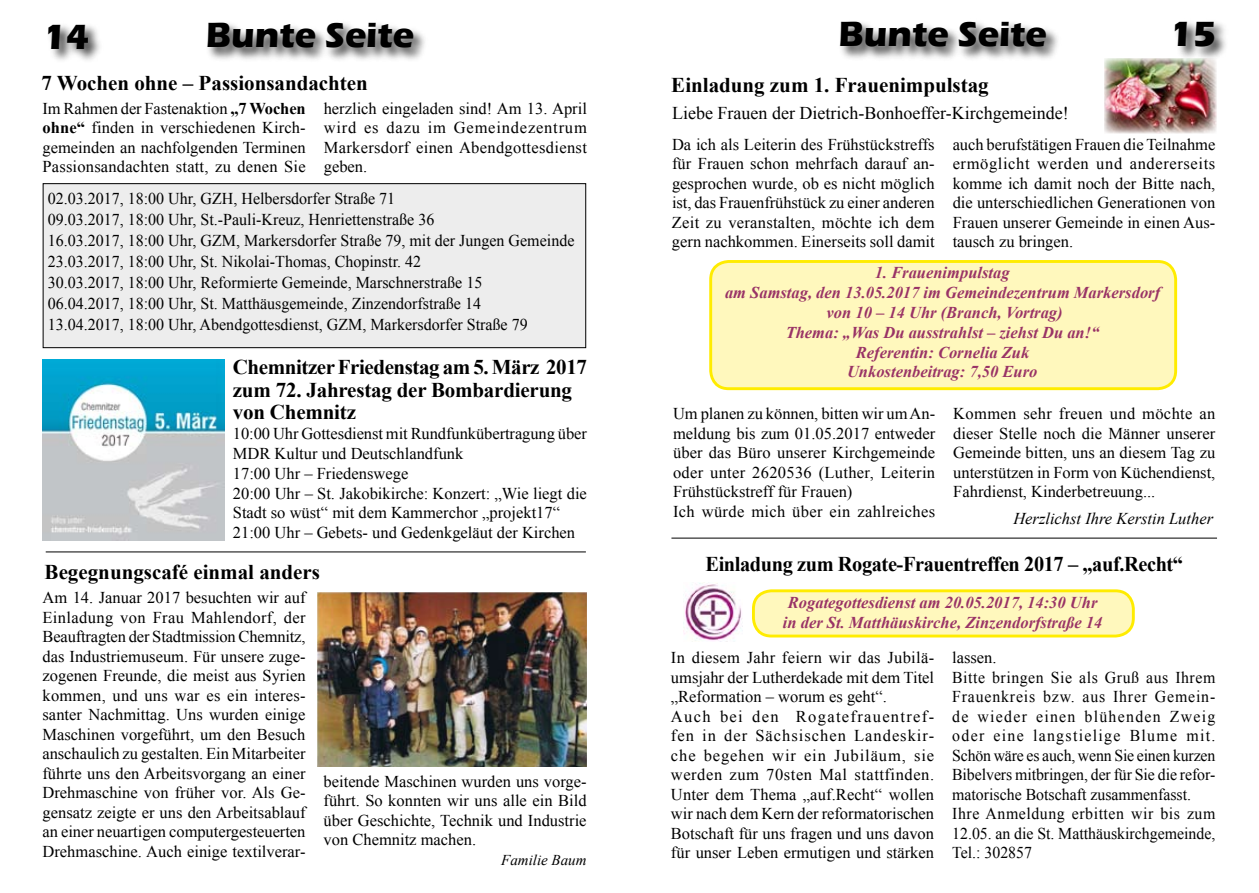
<style>
.page{position:relative;width:1259px;height:893px;background:#fff}
.page>*{position:absolute;margin:0;border:0;box-sizing:border-box;transform-origin:0 0}
.t1{font:700 36px "Eras ITC";color:#000}
.t2{font:700 21px/22.5px "Times New Roman";letter-spacing:-.01em;color:#000}
.t3{font:18px "Times New Roman";color:#000}
.t4{font:16.5px/19.5px "Times New Roman";color:#000;text-align:justify}
.t5{font:italic 700 16.5px/19.8px "Times New Roman";color:#936;text-align:center}
.t6{font:italic 16.5px "Times New Roman";color:#000}
.t7{font:italic 15px "Times New Roman";color:#000}
.s1{font-weight:700}
</style>
<div class="page">
<div style="left:46px;top:21px;width:58px;height:44px;background:#000;opacity:.75"></div>
<div style="left:1172px;top:19px;width:57px;height:44px;background:#000;opacity:.75"></div>
<div style="left:205px;top:19px;width:224px;height:45px;background:#000;opacity:.75"></div>
<div style="left:837px;top:18px;width:224px;height:45px;background:#000;opacity:.75"></div>
<div style="left:43px;top:184px;width:543px;height:164px;background:#ededed"></div>
<div style="left:43px;top:183px;width:543px;height:165px;border:1px solid #000"></div>
<img style="left:43px;top:359px;width:181px;height:182px">
<hr style="left:46px;top:552px;width:540px;height:1px;background:#000">
<img style="left:318px;top:593px;width:269px;height:174px">
<hr style="left:671px;top:538px;width:546px;height:1px;background:#000">
<div style="left:753px;top:591px;width:380px;height:45px;background:#fff8bd;border-radius:18px"></div>
<div style="left:752px;top:589px;width:382px;height:48px;border:3px solid #ffec00;border-radius:18px"></div>
<img style="left:684px;top:583px;width:58px;height:58px">
<div style="left:710px;top:261px;width:465px;height:128px;background:#fff8bd;border-radius:18px"></div>
<div style="left:709px;top:260px;width:468px;height:130px;border:3px solid #ffec00;border-radius:18px"></div>
<img style="left:1104px;top:59px;width:112px;height:74px">
<h1 class="t1" style="left:43px;top:16px;width:48px">14</h1>
<h1 class="t1" style="left:206px;top:15px;width:210px">Bunte Seite</h1>
<h1 class="t1" style="left:838px;top:14px;width:210px">Bunte Seite</h1>
<h1 class="t1" style="left:1169px;top:14px;width:48px">15</h1>
<p class="t2" style="left:41px;top:71px;width:328px">7 Wochen ohne – Passionsandachten</p>
<p class="t4" style="left:43px;top:98px;width:265px">Im Rahmen der Fastenaktion <span class="s1">„7 Wochen ohne“</span> finden in verschiedenen Kirch&shy;gemeinden an nachfolgenden Terminen Passionsandachten statt, zu denen Sie</p>
<p class="t4" style="left:324px;top:98px;width:265px">herzlich eingeladen sind! Am 13. April wird es dazu im Gemeindezentrum Markersdorf einen Abendgottesdienst geben.</p>
<p class="t4" style="left:48px;top:188px;width:528px;line-height:21px;text-align:left">02.03.2017, 18:00 Uhr, GZH, Helbersdorfer Straße 71<br>09.03.2017, 18:00 Uhr, St.-Pauli-Kreuz, Henriettenstraße 36<br>16.03.2017, 18:00 Uhr, GZM, Markersdorfer Straße 79, mit der Jungen Gemeinde 23.03.2017, 18:00 Uhr, St. Nikolai-Thomas, Chopinstr. 42<br>30.03.2017, 18:00 Uhr, Reformierte Gemeinde, Marschnerstraße 15<br>06.04.2017, 18:00 Uhr, St. Matthäusgemeinde, Zinzendorfstraße 14<br>13.04.2017, 18:00 Uhr, Abendgottesdienst, GZM, Markersdorfer Straße 79</p>
<p class="t2" style="left:233px;top:356px;width:355px">Chemnitzer Friedenstag am 5. März 2017 zum 72. Jahrestag der Bombardierung von Chemnitz</p>
<p class="t4" style="left:233px;top:423px;width:355px;text-align:left">10:00 Uhr Gottesdienst mit Rundfunkübertragung über MDR Kultur und Deutschlandfunk<br>17:00 Uhr – Friedenswege<br>20:00 Uhr – St. Jakobikirche: Konzert: „Wie liegt die Stadt so wüst“ mit dem Kammerchor „projekt17“ 21:00 Uhr – Gebets- und Gedenkgeläut der Kirchen</p>
<p class="t2" style="left:45px;top:560px;width:277px">Begegnungscafé einmal anders</p>
<p class="t4" style="left:42px;top:588px;width:265px">Am 14. Januar 2017 besuchten wir auf Einladung von Frau Mahlendorf, der Beauftragten der Stadtmission Chemnitz, das Industriemuseum. Für unsere zuge&shy;zogenen Freunde, die meist aus Syrien kommen, und uns war es ein interes&shy;santer Nachmittag. Uns wurden einige Maschinen vorgeführt, um den Besuch anschaulich zu gestalten. Ein Mitarbeiter führte uns den Arbeitsvorgang an einer Drehmaschine von früher vor. Als Ge&shy;gensatz zeigte er uns den Arbeitsablauf an einer neuartigen computergesteuerten Drehmaschine. Auch einige textilverar-</p>
<p class="t4" style="left:323px;top:771px;width:264px">beitende Maschinen wurden uns vorge&shy;führt. So konnten wir uns alle ein Bild über Geschichte, Technik und Industrie von Chemnitz machen.</p>
<p class="t7" style="left:501px;top:849px;width:87px">Familie Baum</p>
<p class="t2" style="left:671px;top:73px;width:319px">Einladung zum 1. Frauenimpulstag</p>
<p class="t3" style="left:672px;top:101px;width:398px">Liebe Frauen der Dietrich-Bonhoeffer-Kirchgemeinde!</p>
<p class="t4" style="left:672px;top:134px;width:264px">Da ich als Leiterin des Frühstückstreffs für Frauen schon mehrfach darauf an&shy;gesprochen wurde, ob es nicht möglich ist, das Frauenfrühstück zu einer anderen Zeit zu veranstalten, möchte ich dem gern nachkommen. Einerseits soll damit</p>
<p class="t4" style="left:952px;top:134px;width:264px">auch berufstätigen Frauen die Teilnahme ermöglicht werden und andererseits komme ich damit noch der Bitte nach, die unterschiedlichen Generationen von Frauen unserer Gemeinde in einen Aus&shy;tausch zu bringen.</p>
<p class="t5" style="left:725px;top:262px;width:436px">1. Frauenimpulstag<br>am Samstag, den 13.05.2017 im Gemeindezentrum Markersdorf von 10 – 14 Uhr (Branch, Vortrag)<br>Thema: „Was Du ausstrahlst – ziehst Du an!“<br>Referentin: Cornelia Zuk<br>Unkostenbeitrag: 7,50 Euro</p>
<p class="t4" style="left:673px;top:404px;width:264px;text-align:left">Um planen zu können, bitten wir umAn&shy;meldung bis zum 01.05.2017 entweder über das Büro unserer Kirchgemeinde oder unter 2620536 (Luther, Leiterin Frühstückstreff für Frauen)<br>Ich würde mich über ein zahlreiches</p>
<p class="t4" style="left:953px;top:404px;width:264px">Kommen sehr freuen und möchte an dieser Stelle noch die Männer unserer Gemeinde bitten, uns an diesem Tag zu unterstützen in Form von Küchendienst, Fahrdienst, Kinderbetreuung...</p>
<p class="t6" style="left:1013px;top:507px;width:201px">Herzlichst Ihre Kerstin Luther</p>
<p class="t2" style="left:705px;top:552px;width:479px">Einladung zum Rogate-Frauentreffen 2017 – „auf.Recht“</p>
<p class="t5" style="left:783px;top:592px;width:321px">Rogategottesdienst am 20.05.2017, 14:30 Uhr in der St. Matthäuskirche, Zinzendorfstraße 14</p>
<p class="t4" style="left:671px;top:648px;width:265px;text-align:left">In diesem Jahr feiern wir das Jubilä&shy;umsjahr der Lutherdekade mit dem Titel „Reformation – worum es geht“.<br>Auch bei den Rogatefrauentref&shy;fen in der Sächsischen Landeskir&shy;che begehen wir ein Jubiläum, sie werden zum 70sten Mal stattfinden.<br>Unter dem Thema „auf.Recht“ wollen wir nach dem Kern der reformatorischen Botschaft für uns fragen und uns davon für unser Leben ermutigen und stärken</p>
<p class="t4" style="left:952px;top:648px;width:265px;text-align:left">lassen.<br>Bitte bringen Sie als Gruß aus Ihrem<br>Frauenkreis bzw. aus Ihrer Gemein&shy;de wieder einen blühenden Zweig oder eine langstielige Blume mit.<br>Schön wäre es auch, wenn Sie einen kurzen<br>Bibelvers mitbringen, der für Sie die refor&shy;matorische Botschaft zusammenfasst.<br>Ihre Anmeldung erbitten wir bis zum<br>12.05. an die St. Matthäuskirchgemeinde,<br>Tel.: 302857</p>
</div>
